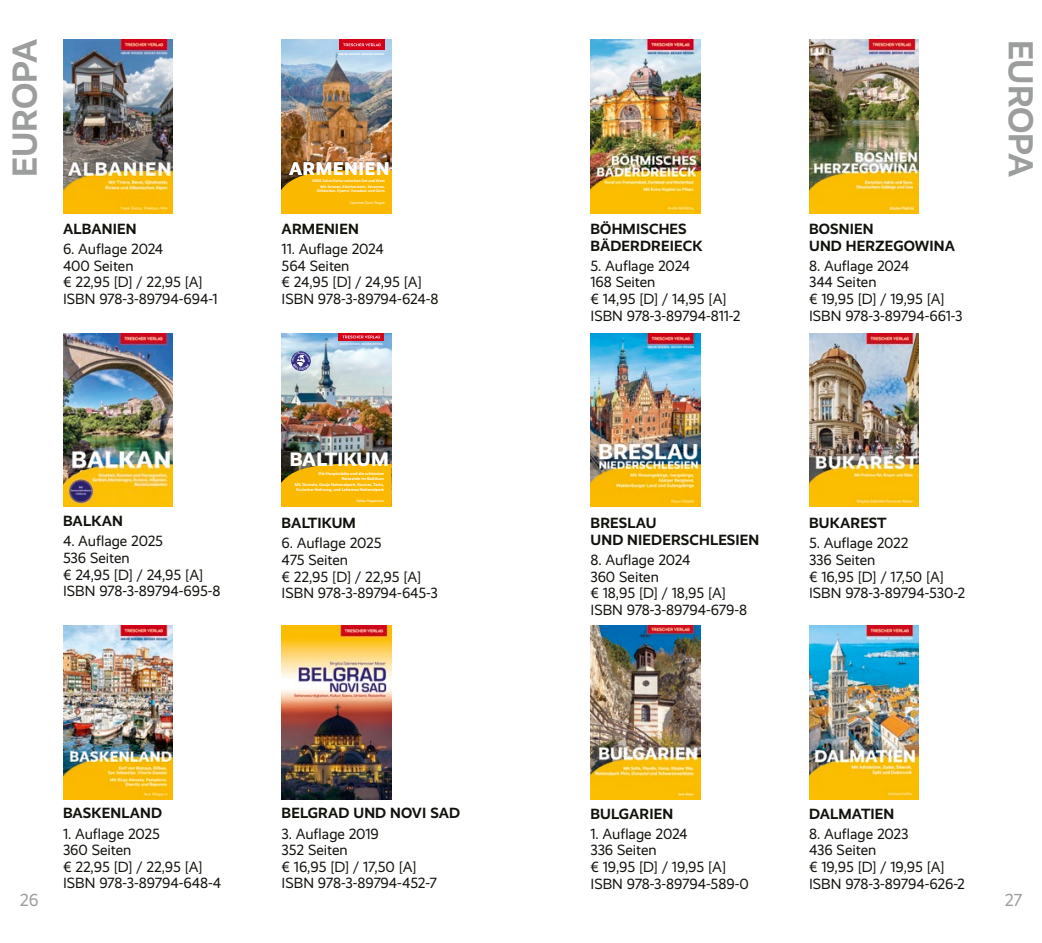
<style>
.page{position:relative;width:1042px;height:943px;background:#fff}
.page>*{position:absolute;margin:0;border:0;box-sizing:border-box;transform-origin:0 0}
.t1{font:700 35px "Realist";letter-spacing:-.01em;color:#9c9d9d}
.t2{font:800 19.6px "Realist";color:#fff}
.t3{font:800 18.38px "Realist";letter-spacing:.04em;color:#fff}
.t4{font:17.5px "Realist";color:#9c9d9d}
.t5{font:14.88px/16.6px "Realist";color:#10120c}
.t6{font:700 14.88px/16.6px "Realist";letter-spacing:.01em;color:#10120c}
.t7{font:700 4.2px/4.7px "Realist";letter-spacing:.01em;color:#fff;text-align:right}
.t8{font:700 3.85px/5.4px "Realist";letter-spacing:.01em;color:#fff;text-align:right}
.t9{font:3.85px "Realist";letter-spacing:.01em;color:#fff}
.t10{font:500 3.5px "Realist";letter-spacing:.01em;color:#fff}
.t11{font:500 2.98px "Realist";letter-spacing:.01em;color:#fff}
.t12{font:700 2.98px "Realist";letter-spacing:.03em;color:#fff}
</style>
<div class="page">
<img style="left:591px;top:625px;width:109px;height:174px">
<img style="left:591px;top:39px;width:109px;height:174px">
<img style="left:63px;top:333px;width:110px;height:173px">
<img style="left:282px;top:333px;width:109px;height:118px">
<svg style="left:282px;top:451px;width:109px;height:55px;background:#c5950e"></svg>
<svg style="left:291px;top:351px;width:20px;height:20px"></svg>
<svg style="left:339px;top:333px;width:45px;height:8px"></svg>
<svg style="left:342px;top:335px;width:38px;height:3px"></svg>
<img style="left:809px;top:39px;width:109px;height:174px">
<img style="left:809px;top:625px;width:109px;height:174px">
<img style="left:809px;top:333px;width:109px;height:173px">
<img style="left:63px;top:39px;width:110px;height:174px">
<img style="left:282px;top:625px;width:109px;height:174px">
<img style="left:63px;top:625px;width:110px;height:174px">
<img style="left:591px;top:333px;width:109px;height:174px">
<img style="left:282px;top:39px;width:109px;height:119px">
<svg style="left:282px;top:158px;width:109px;height:55px;background:#d1990b"></svg>
<div style="left:339px;top:39px;width:46px;height:11px;background:#d40018"></div>
<svg style="left:343px;top:43px;width:38px;height:3px"></svg>
<svg style="left:292px;top:352px;width:18px;height:18px"></svg>
<h1 class="t1" style="left:4px;top:176px;width:139px;rotate:-90deg">EUROPA</h1>
<p class="t6" style="left:63px;top:220px;width:75px">ALBANIEN</p>
<p class="t5" style="left:63px;top:241px;width:156px">6. Auflage 2024<br>400 Seiten<br>€ 22,95 [D] / 22,95 [A]<br>ISBN 978-3-89794-694-1</p>
<p class="t6" style="left:63px;top:512px;width:61px">BALKAN</p>
<p class="t5" style="left:63px;top:533px;width:159px">4. Auflage 2025<br>536 Seiten<br>€ 24,95 [D] / 24,95 [A]<br>ISBN 978-3-89794-695-8</p>
<p class="t12" style="left:340px;top:52px;width:46px">MEHR WISSEN. BESSER REISEN.</p>
<p class="t3" style="left:289px;top:157px;width:102px">ARMENIEN</p>
<p class="t8" style="left:312px;top:178px;width:74px">3000 Jahre Kultur zwischen Ost und West<br>Mit Jerevan, Edschmiatsin, Sevansee,</p>
<p class="t8" style="left:317px;top:188px;width:69px">Dilidschan, Gjumri, Vanadzor und Goris</p>
<p class="t9" style="left:350px;top:200px;width:36px">Jasmine Dum-Tragut</p>
<p class="t6" style="left:282px;top:220px;width:79px">ARMENIEN</p>
<p class="t5" style="left:282px;top:241px;width:158px">11. Auflage 2024<br>564 Seiten<br>€ 24,95 [D] / 24,95 [A]<br>ISBN 978-3-89794-624-8</p>
<p class="t11" style="left:340px;top:342px;width:44px">MEHR WISSEN. BESSER REISEN.</p>
<h2 class="t2" style="left:290px;top:448px;width:100px">BALTIKUM</h2>
<p class="t10" style="left:356px;top:498px;width:29px">Volker Hagemann</p>
<p class="t7" style="left:318px;top:471px;width:67px">Die Hauptstädte und die schönsten<br>Reiseziele im Baltikum</p>
<p class="t7" style="left:295px;top:482px;width:91px;text-align:center">Mit Jūrmala, Gauja Nationalpark, Kaunas, Tartu,<br>Kurischer Nehrung, und Lahemaa Nationalpark</p>
<p class="t6" style="left:282px;top:514px;width:76px">BALTIKUM</p>
<p class="t5" style="left:282px;top:535px;width:158px">6. Auflage 2025<br>475 Seiten<br>€ 22,95 [D] / 22,95 [A]<br>ISBN 978-3-89794-645-3</p>
<p class="t6" style="left:63px;top:805px;width:101px">BASKENLAND</p>
<p class="t5" style="left:63px;top:825px;width:160px">1. Auflage 2025<br>360 Seiten<br>€ 22,95 [D] / 22,95 [A]<br>ISBN 978-3-89794-648-4</p>
<p class="t6" style="left:282px;top:805px;width:180px">BELGRAD UND NOVI SAD</p>
<p class="t5" style="left:282px;top:825px;width:157px">3. Auflage 2019<br>352 Seiten<br>€ 16,95 [D] / 17,50 [A]<br>ISBN 978-3-89794-452-7</p>
<p class="t6" style="left:590px;top:220px;width:113px">BÖHMISCHES<br>BÄDERDREIECK</p>
<p class="t5" style="left:590px;top:257px;width:152px">5. Auflage 2024<br>168 Seiten<br>€ 14,95 [D] / 14,95 [A]<br>ISBN 978-3-89794-811-2</p>
<p class="t6" style="left:809px;top:220px;width:147px">BOSNIEN<br>UND HERZEGOWINA</p>
<p class="t5" style="left:809px;top:257px;width:155px">8. Auflage 2024<br>344 Seiten<br>€ 19,95 [D] / 19,95 [A]<br>ISBN 978-3-89794-661-3</p>
<h1 class="t1" style="left:1041px;top:40px;width:139px;rotate:90deg">EUROPA</h1>
<p class="t6" style="left:590px;top:515px;width:170px">BRESLAU<br>UND NIEDERSCHLESIEN</p>
<p class="t5" style="left:590px;top:551px;width:158px">8. Auflage 2024<br>360 Seiten<br>€ 18,95 [D] / 18,95 [A]<br>ISBN 978-3-89794-679-8</p>
<p class="t6" style="left:809px;top:515px;width:79px">BUKAREST</p>
<p class="t5" style="left:809px;top:535px;width:157px">5. Auflage 2022<br>336 Seiten<br>€ 16,95 [D] / 17,50 [A]<br>ISBN 978-3-89794-530-2</p>
<p class="t6" style="left:590px;top:805px;width:84px">BULGARIEN</p>
<p class="t5" style="left:590px;top:825px;width:160px">1. Auflage 2024<br>336 Seiten<br>€ 19,95 [D] / 19,95 [A]<br>ISBN 978-3-89794-589-0</p>
<p class="t6" style="left:809px;top:805px;width:87px">DALMATIEN</p>
<p class="t5" style="left:809px;top:825px;width:157px">8. Auflage 2023<br>436 Seiten<br>€ 19,95 [D] / 19,95 [A]<br>ISBN 978-3-89794-626-2</p>
<p class="t4" style="left:20px;top:889px;width:20px">26</p>
<p class="t4" style="left:1004px;top:889px;width:19px">27</p>
</div>
